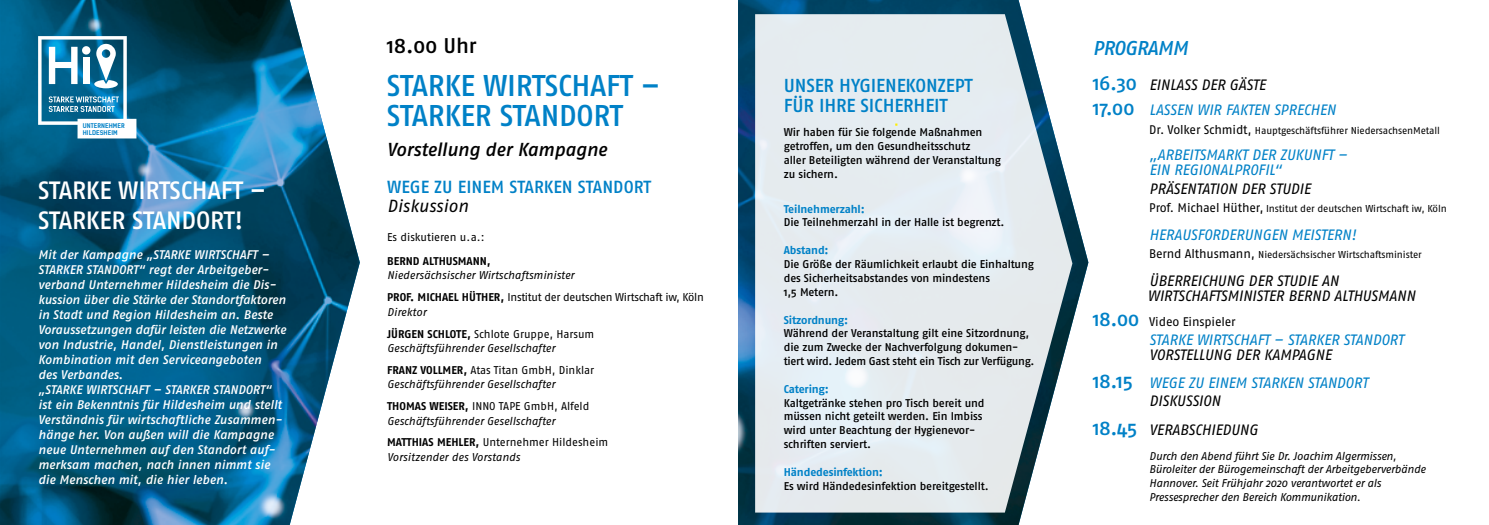
<style>
.page{position:relative;width:1489px;height:525px;background:#fff}
.page>*{position:absolute;margin:0;border:0;box-sizing:border-box;transform-origin:0 0}
.t1{font:30px/30px "Fago No Med";letter-spacing:-.01em;color:#0081c7}
.t2{font:25px/30px "Fago No Med";letter-spacing:-.01em;color:#fff}
.t3{font:21.25px "Fago No Med";letter-spacing:-.01em;color:#000}
.t4{font:italic 20px "Fago No Med";letter-spacing:-.025em;color:#0081c7}
.t5{font:18.75px/20.2px "Fago No Med";letter-spacing:-.01em;color:#0081c7}
.t6{font:italic 18.75px "Fago No Med";letter-spacing:-.01em;color:#000}
.t7{font:17.5px "Fago No Med";color:#0081c7}
.t8{font:italic 17.5px "Fago No";color:#000}
.t9{font:italic 15px/25px "Fago No";letter-spacing:-.01em;color:#0081c7}
.t10{font:italic 15px/15px "Fago No";letter-spacing:-.01em;color:#000}
.t11{font:italic 12.5px/15px "Fago No Med";letter-spacing:-.005em;color:#fff}
.t12{font:12.5px "Fago No";letter-spacing:-.01em;color:#000}
.t13{font:11.25px/13.8px "Fago No Med";letter-spacing:-.015em;color:#000}
.t14{font:italic 11.25px/13.8px "Fago No";letter-spacing:-.02em;color:#000}
.t15{font:11.25px/21.9px "Fago No";letter-spacing:-.025em;color:#000}
.t16{font:700 11.25px "Fago No";letter-spacing:-.015em;color:#0081c7}
.t17{font:11.25px/21.9px "Fago No";color:#000}
.t18{font:italic 11.25px "Fago No";color:#000}
.t19{font:11.25px "Fago No";letter-spacing:-.005em;color:#000}
.t20{font:700 11.25px "Fago No";color:#000}
.t21{font:10px "Fago No";letter-spacing:-.01em;color:#000}
.t22{font:700 6.25px/7.5px "Kelson Sans";letter-spacing:.015em;color:#0081c7}
.s1{font-style:italic}
.s2{font-weight:700}
.s3{font-family:"Fago No Bold Lf"}
.s4{font-weight:700;font-style:normal}
.s5{font-style:normal}
.s6{font-family:"Fago No Med";font-style:normal;font-size:20px}
.s7{color:#000}
.s8{font-size:12.5px}
.s9{font-family:"Fago No Med";font-size:20px;color:#0081c7}
.s10{font-family:"Fago No Med";font-style:normal;font-size:20px;color:#0081c7}
</style>
<div class="page">
<img style="left:0;top:0;width:360px;height:524px">
<svg style="left:38px;top:36px;width:98px;height:102px"></svg>
<img style="left:738px;top:0;width:350px;height:524px">
<svg style="left:755px;top:14px;width:317px;height:498px;background:#dce4e9"></svg>
<p class="t22" style="left:83px;top:122px;width:44px">UNTERNEHMER<br>HILDESHEIM</p>
<h2 class="t2" style="left:38px;top:175px;width:229px">STARKE WIRTSCHAFT –<br>STARKER STANDORT!</h2>
<p class="t11" style="left:38px;top:247px;width:249px">Mit der Kampagne „STARKE WIRTSCHAFT – STARKER STANDORT“ regt der Arbeitgeber&shy;verband Unternehmer Hildesheim die Dis&shy;kussion über die Stärke der Standortfaktoren in Stadt und Region Hildesheim an. Beste Voraussetzungen dafür leisten die Netzwerke von Industrie, Handel, Dienstleistungen in Kombination mit den Serviceangeboten<br>des Verbandes.<br>„STARKE WIRTSCHAFT – STARKER STANDORT“ ist ein Bekenntnis für Hildesheim und stellt Verständnis für wirtschaftliche Zusammen&shy;hänge her. Von außen will die Kampagne neue Unternehmen auf den Standort auf&shy;merksam machen, nach innen nimmt sie die Menschen mit, die hier leben.</p>
<h3 class="t3" style="left:387px;top:33px;width:91px">18.00 Uhr</h3>
<h1 class="t1" style="left:387px;top:70px;width:275px">STARKE WIRTSCHAFT –<br>STARKER STANDORT</h1>
<h3 class="t6" style="left:387px;top:138px;width:222px">Vorstellung der Kampagne</h3>
<h3 class="t7" style="left:387px;top:176px;width:265px">WEGE ZU EINEM STARKEN STANDORT</h3>
<h3 class="t8" style="left:387px;top:196px;width:83px">Diskussion</h3>
<p class="t19" style="left:387px;top:230px;width:99px">Es diskutieren u.a.:</p>
<p class="t20" style="left:387px;top:254px;width:105px">BERND ALTHUSMANN,</p>
<p class="t15" style="left:387px;top:264px;width:318px"><span class="s1">Niedersächsischer Wirtschaftsminister<br></span><span class="s2">PROF. MICHAEL HÜTHER,</span> Institut der deutschen Wirtschaft iw, Köln</p>
<p class="t17" style="left:387px;top:300px;width:209px"><span class="s1">Direktor<br></span><span class="s3">JÜRGEN SCHLOTE,</span> Schlote Gruppe, Harsum</p>
<p class="t14" style="left:387px;top:337px;width:208px;line-height:21.9px">Geschäftsführender Gesellschafter<br><span class="s4">FRANZ VOLLMER,</span> <span class="s5">Atas Titan GmbH, Dinklar</span></p>
<p class="t14" style="left:387px;top:373px;width:204px;line-height:21.9px">Geschäftsführender Gesellschafter<br><span class="s4">THOMAS WEISER,</span> <span class="s5">INNO TAPE GmbH, Alfeld</span></p>
<p class="t14" style="left:387px;top:409px;width:223px;line-height:21.9px">Geschäftsführender Gesellschafter<br><span class="s4">MATTHIAS MEHLER,</span> <span class="s5">Unternehmer Hildesheim</span></p>
<p class="t18" style="left:387px;top:450px;width:134px">Vorsitzender des Vorstands</p>
<h3 class="t5" style="left:783px;top:75px;width:190px">UNSER HYGIENEKONZEPT<br>FÜR IHRE SICHERHEIT</h3>
<p class="t13" style="left:783px;top:125px;width:218px">Wir haben für Sie folgende Maßnahmen getroffen, um den Gesundheitsschutz<br>aller Beteiligten während der Veranstaltung zu sichern.</p>
<p class="t16" style="left:783px;top:202px;width:82px">Teilnehmerzahl:</p>
<p class="t13" style="left:783px;top:215px;width:222px">Die Teilnehmerzahl in der Halle ist begrenzt.</p>
<p class="t16" style="left:783px;top:244px;width:46px">Abstand:</p>
<p class="t13" style="left:783px;top:257px;width:251px">Die Größe der Räumlichkeit erlaubt die Einhaltung des Sicherheitsabstandes von mindestens<br>1,5 Metern.</p>
<p class="t16" style="left:783px;top:313px;width:66px">Sitzordnung:</p>
<p class="t13" style="left:783px;top:326px;width:252px">Während der Veranstaltung gilt eine Sitzordnung, die zum Zwecke der Nachverfolgung dokumen&shy;tiert wird. Jedem Gast steht ein Tisch zur Verfügung.</p>
<p class="t16" style="left:783px;top:382px;width:47px">Catering:</p>
<p class="t13" style="left:783px;top:395px;width:202px">Kaltgetränke stehen pro Tisch bereit und müssen nicht geteilt werden. Ein Imbiss wird unter Beachtung der Hygienevor&shy;schriften serviert.</p>
<p class="t16" style="left:783px;top:465px;width:101px">Händedesinfektion:</p>
<p class="t13" style="left:783px;top:478px;width:206px">Es wird Händedesinfektion bereitgestellt.</p>
<h3 class="t4" style="left:1092px;top:36px;width:97px">PROGRAMM</h3>
<p class="t9" style="left:1092px;top:72px;width:244px"><span class="s6">16.30</span> <span class="s7">EINLASS DER GÄSTE<br></span><span class="s6">17.00</span> LASSEN WIR FAKTEN SPRECHEN</p>
<p class="t21" style="left:1149px;top:124px;width:292px"><span class="s8">Dr. Volker Schmidt,</span> Hauptgeschäftsführer NiedersachsenMetall</p>
<p class="t9" style="left:1149px;top:147px;width:200px;line-height:15px">„ARBEITSMARKT DER ZUKUNFT –<br>EIN REGIONALPROFIL“</p>
<p class="t10" style="left:1149px;top:180px;width:163px">PRÄSENTATION DER STUDIE</p>
<p class="t21" style="left:1149px;top:203px;width:299px"><span class="s8">Prof. Michael Hüther,</span> Institut der deutschen Wirtschaft iw, Köln</p>
<p class="t9" style="left:1149px;top:221px;width:208px">HERAUSFORDERUNGEN MEISTERN!</p>
<p class="t21" style="left:1149px;top:249px;width:274px"><span class="s8">Bernd Althusmann,</span> Niedersächsischer Wirtschaftsminister</p>
<p class="t10" style="left:1147px;top:273px;width:269px">ÜBERREICHUNG DER STUDIE AN<br>WIRTSCHAFTSMINISTER BERND ALTHUSMANN</p>
<p class="t12" style="left:1092px;top:314px;width:144px"><span class="s9">18.00</span> Video Einspieler</p>
<p class="t9" style="left:1148px;top:326px;width:256px">STARKE WIRTSCHAFT – STARKER STANDORT</p>
<p class="t9" style="left:1092px;top:340px;width:276px;line-height:28.1px;text-indent:56px"><span class="s7">VORSTELLUNG DER KAMPAGNE<br></span><span class="s6">18.15</span> WEGE ZU EINEM STARKEN STANDORT</p>
<p class="t10" style="left:1092px;top:386px;width:166px;line-height:28.5px;text-indent:56px">DISKUSSION<br><span class="s10">18.45</span> VERABSCHIEDUNG</p>
<p class="t14" style="left:1149px;top:448px;width:278px">Durch den Abend führt Sie Dr. Joachim Algermissen, Büroleiter der Bürogemeinschaft der Arbeitgeberverbände Hannover. Seit Frühjahr 2020 verantwortet er als Pressesprecher den Bereich Kommunikation.</p>
</div>
